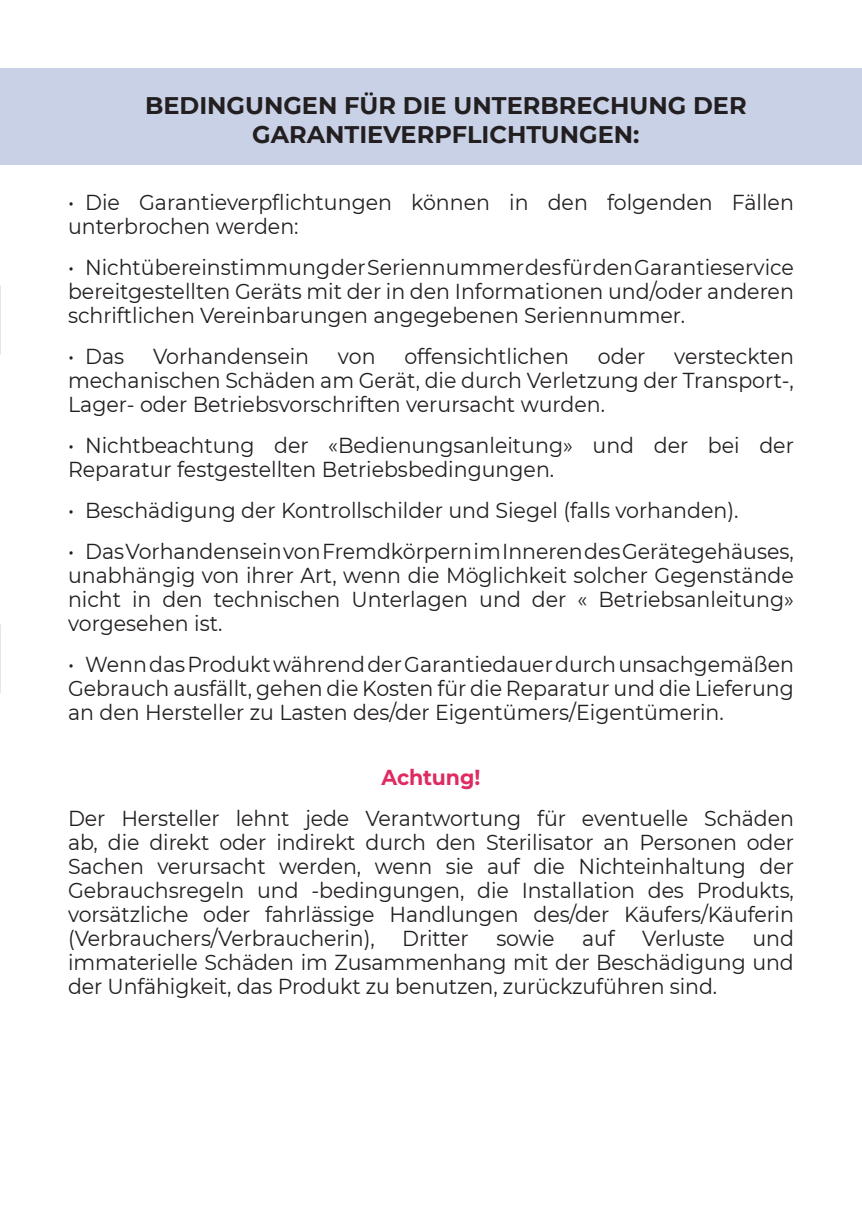
<style>
.page{position:relative;width:862px;height:1214px;background:#fff}
.page>*{position:absolute;margin:0;border:0;box-sizing:border-box;transform-origin:0 0}
.t1{font:700 24px/28.8px "Montserrat";color:#231f20;text-align:center}
.t2{font:21.6px/24px "Montserrat";color:#231f20;text-align:justify;scale:.95 1}
.t3{font:700 21.6px "Montserrat";letter-spacing:-.005em;color:#de2b61;scale:.95 1}
</style>
<div class="page">
<div style="left:0;top:68px;width:862px;height:96px;background:#c9d1e6"></div>
<p class="t1" style="left:145px;top:92px;width:603px">BEDINGUNGEN FÜR DIE UNTERBRECHUNG DER<br>GARANTIEVERPFLICHTUNGEN:</p>
<p class="t2" style="left:68px;top:191px;width:765px">• Die Garantieverpflichtungen können in den folgenden Fällen unterbrochen werden:</p>
<p class="t2" style="left:68px;top:256px;width:765px">• Nichtübereinstimmung der Seriennummer des für den Garantieservice bereitgestellten Geräts mit der in den Informationen und/oder anderen schriftlichen Vereinbarungen angegebenen Seriennummer.</p>
<p class="t2" style="left:68px;top:345px;width:61px">• Das</p>
<p class="t2" style="left:153px;top:345px;width:166px">Vorhandensein</p>
<p class="t2" style="left:338px;top:345px;width:41px">von</p>
<p class="t2" style="left:404px;top:345px;width:175px">offensichtlichen</p>
<p class="t2" style="left:598px;top:345px;width:51px">oder</p>
<p class="t2" style="left:68px;top:345px;width:765px;text-indent:606px">versteckten mechanischen Schäden am Gerät, die durch Verletzung der Transport-, Lager- oder Betriebsvorschriften verursacht wurden.</p>
<p class="t2" style="left:68px;top:434px;width:765px">• Nichtbeachtung der «Bedienungsanleitung» und der bei der<br>Reparatur festgestellten Betriebsbedingungen.</p>
<p class="t2" style="left:68px;top:499px;width:707px">• Beschädigung der Kontrollschilder und Siegel (falls vorhanden).</p>
<p class="t2" style="left:68px;top:540px;width:765px">• Das Vorhandensein von Fremdkörpern im Inneren des Gerätegehäuses, unabhängig von ihrer Art, wenn die Möglichkeit solcher Gegenstände nicht in den technischen Unterlagen und der « Betriebsanleitung» vorgesehen ist.</p>
<p class="t2" style="left:68px;top:653px;width:765px">• Wenn das Produkt während der Garantiedauer durch unsachgemäßen Gebrauch ausfällt, gehen die Kosten für die Reparatur und die Lieferung an den Hersteller zu Lasten des/der Eigentümers/Eigentümerin.</p>
<p class="t3" style="left:381px;top:765px;width:105px">Achtung!</p>
<p class="t2" style="left:68px;top:806px;width:765px">Der Hersteller lehnt jede Verantwortung für eventuelle Schäden ab, die direkt oder indirekt durch den Sterilisator an Personen oder Sachen verursacht werden, wenn sie auf die Nichteinhaltung der Gebrauchsregeln und -bedingungen, die Installation des Produkts, vorsätzliche oder fahrlässige Handlungen des/der Käufers/Käuferin (Verbrauchers/Verbraucherin),</p>
<p class="t2" style="left:402px;top:926px;width:72px">Dritter</p>
<p class="t2" style="left:496px;top:926px;width:63px">sowie</p>
<p class="t2" style="left:582px;top:926px;width:36px">auf</p>
<p class="t2" style="left:642px;top:926px;width:88px">Verluste</p>
<p class="t2" style="left:68px;top:926px;width:765px;text-indent:684px">und immaterielle Schäden im Zusammenhang mit der Beschädigung und der Unfähigkeit, das Produkt zu benutzen, zurückzuführen sind.</p>
</div>
